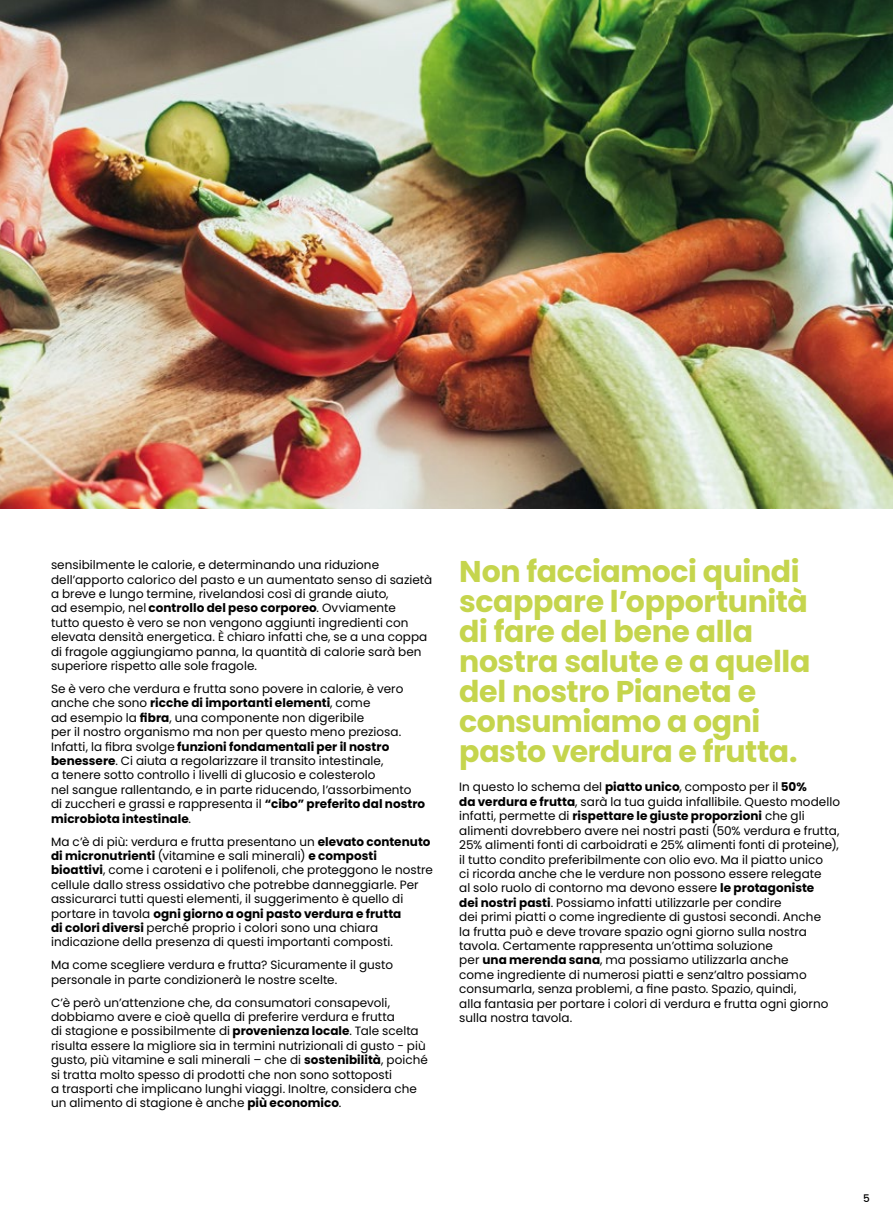
<style>
.page{position:relative;width:893px;height:1221px;background:#fff}
.page>*{position:absolute;margin:0;border:0;box-sizing:border-box;transform-origin:0 0}
.t1{font:700 30px/30px "Poppins";letter-spacing:-.015em;color:#c5d54d}
.t2{font:12px/14.4px "Poppins";letter-spacing:.005em;color:#000}
.t3{font:500 10.5px "Poppins";color:#000}
.s1{font-weight:700}
</style>
<div class="page">
<img style="left:0;top:0;width:893px;height:509px">
<p class="t2" style="left:51px;top:558px;width:383px">sensibilmente le calorie, e determinando una riduzione dell’apporto calorico del pasto e un aumentato senso di sazietà a breve e lungo termine, rivelandosi così di grande aiuto,<br>ad esempio, nel <span class="s1">controllo del peso corporeo</span>. Ovviamente<br>tutto questo è vero se non vengono aggiunti ingredienti con elevata densità energetica. È chiaro infatti che, se a una coppa di fragole aggiungiamo panna, la quantità di calorie sarà ben superiore rispetto alle sole fragole.</p>
<p class="t2" style="left:51px;top:681px;width:376px">Se è vero che verdura e frutta sono povere in calorie, è vero anche che sono <span class="s1">ricche di importanti elementi</span>, come<br>ad esempio la <span class="s1">fibra</span>, una componente non digeribile<br>per il nostro organismo ma non per questo meno preziosa.<br>Infatti, la fibra svolge <span class="s1">funzioni fondamentali per il nostro benessere</span>. Ci aiuta a regolarizzare il transito intestinale,<br>a tenere sotto controllo i livelli di glucosio e colesterolo<br>nel sangue rallentando, e in parte riducendo, l’assorbimento di zuccheri e grassi e rappresenta il <span class="s1">“cibo” preferito dal nostro microbiota intestinale</span>.</p>
<p class="t2" style="left:51px;top:834px;width:383px">Ma c’è di più: verdura e frutta presentano un <span class="s1">elevato contenuto di micronutrienti</span> (vitamine e sali minerali) <span class="s1">e composti bioattivi</span>, come i caroteni e i polifenoli, che proteggono le nostre cellule dallo stress ossidativo che potrebbe danneggiarle. Per assicurarci tutti questi elementi, il suggerimento è quello di portare in tavola <span class="s1">ogni giorno a ogni pasto verdura e frutta<br>di colori diversi</span> perché proprio i colori sono una chiara indicazione della presenza di questi importanti composti.</p>
<p class="t2" style="left:51px;top:957px;width:344px">Ma come scegliere verdura e frutta? Sicuramente il gusto personale in parte condizionerà le nostre scelte.</p>
<p class="t2" style="left:51px;top:995px;width:378px">C’è però un’attenzione che, da consumatori consapevoli, dobbiamo avere e cioè quella di preferire verdura e frutta<br>di stagione e possibilmente di <span class="s1">provenienza locale</span>. Tale scelta risulta essere la migliore sia in termini nutrizionali di gusto - più gusto, più vitamine e sali minerali – che di <span class="s1">sostenibilità</span>, poiché si tratta molto spesso di prodotti che non sono sottoposti<br>a trasporti che implicano lunghi viaggi. Inoltre, considera che un alimento di stagione è anche <span class="s1">più economico</span>.</p>
<h1 class="t1" style="left:459px;top:556px;width:353px">Non facciamoci quindi scappare l’opportunità di fare del bene alla nostra salute e a quella del nostro Pianeta e consumiamo a ogni pasto verdura e frutta.</h1>
<p class="t2" style="left:459px;top:780px;width:382px">In questo lo schema del <span class="s1">piatto unico</span>, composto per il <span class="s1">50%<br>da verdura e frutta</span>, sarà la tua guida infallibile. Questo modello infatti, permette di <span class="s1">rispettare le giuste proporzioni</span> che gli alimenti dovrebbero avere nei nostri pasti (50% verdura e frutta, 25% alimenti fonti di carboidrati e 25% alimenti fonti di proteine), il tutto condito preferibilmente con olio evo. Ma il piatto unico<br>ci ricorda anche che le verdure non possono essere relegate<br>al solo ruolo di contorno ma devono essere <span class="s1">le protagoniste<br>dei nostri pasti</span>. Possiamo infatti utilizzarle per condire<br>dei primi piatti o come ingrediente di gustosi secondi. Anche<br>la frutta può e deve trovare spazio ogni giorno sulla nostra tavola. Certamente rappresenta un’ottima soluzione<br>per <span class="s1">una merenda sana</span>, ma possiamo utilizzarla anche<br>come ingrediente di numerosi piatti e senz’altro possiamo consumarla, senza problemi, a fine pasto. Spazio, quindi,<br>alla fantasia per portare i colori di verdura e frutta ogni giorno sulla nostra tavola.</p>
<p class="t3" style="left:863px;top:1192px;width:8px">5</p>
</div>
